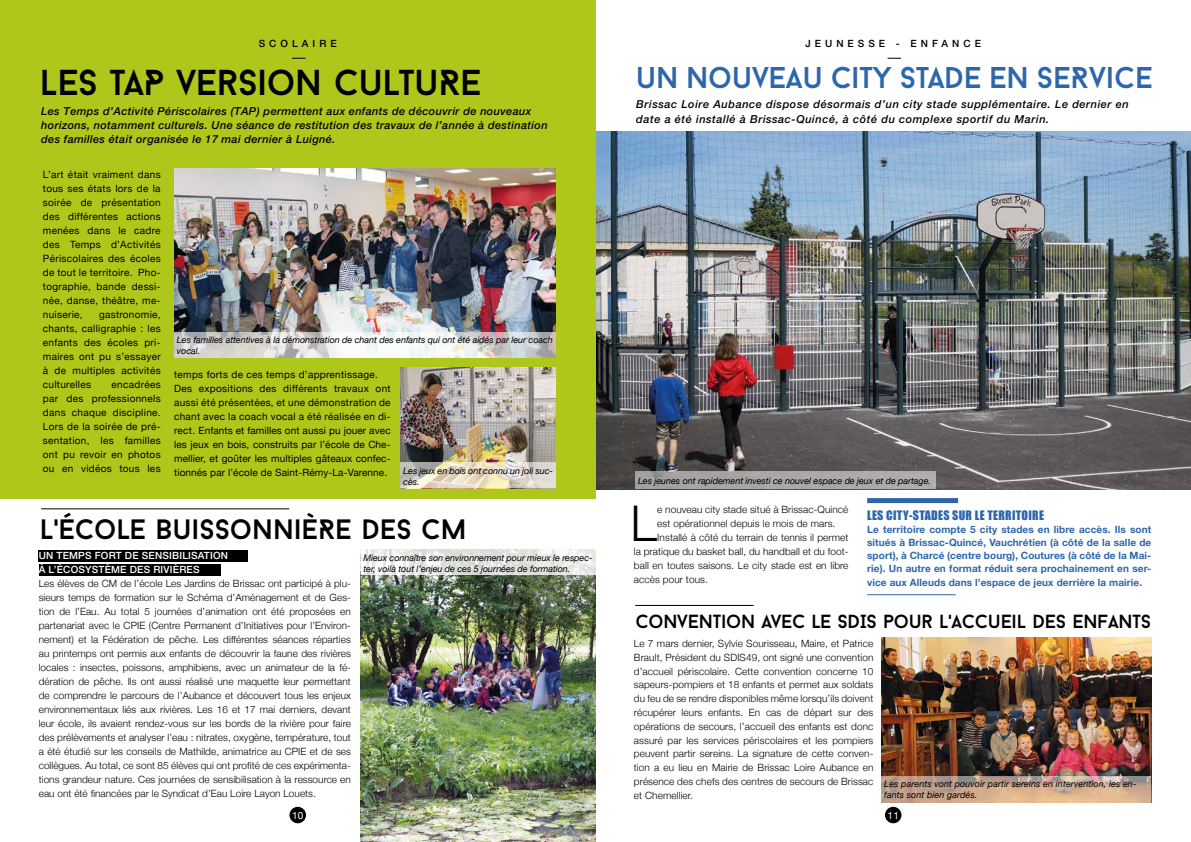
<style>
.page{position:relative;width:1191px;height:842px;background:#fff}
.page>*{position:absolute;margin:0;border:0;box-sizing:border-box;transform-origin:0 0}
.t1{font:300 49.2px "Helvetica Neue";color:#000}
.t2{font:36px "Baron Neue";letter-spacing:-.01em;color:#000}
.t3{font:30px "Baron Neue";letter-spacing:-.01em;color:#2d66ab}
.t4{font:28px "Baron Neue";color:#000}
.t5{font:19px "Baron Neue";letter-spacing:-.01em;color:#000}
.t6{font:12px "Impact";letter-spacing:.025em;color:#2d66ab}
.t7{font:italic 500 11px/14px "Helvetica Neue LT Pro";letter-spacing:.03em;color:#000}
.t8{font:italic 500 11px/15px "Helvetica Neue LT Pro";letter-spacing:.05em;color:#000}
.t9{font:300 10px/14px "Helvetica Neue";letter-spacing:.01em;color:#000;text-align:justify}
.t10{font:10px/14px "Helvetica Neue";letter-spacing:.03em;color:#000;text-align:justify}
.t11{font:10px/14px "Helvetica Neue";letter-spacing:.01em;color:#000}
.t12{font:700 10px/13px "Helvetica Neue";letter-spacing:.01em;color:#2d66ab;text-align:justify}
.t13{font:500 10px/14px "Helvetica Neue";letter-spacing:.02em;color:#fff}
.t14{font:500 10px "Helvetica Neue";letter-spacing:.4em;color:#000}
.t15{font:10px "Helvetica Neue";color:#fff}
.t16{font:italic 9px/11px "Helvetica Neue";letter-spacing:-.005em;color:#000}
</style>
<div class="page">
<div style="left:290px;top:807px;width:15px;height:16px;background:#000;border-radius:50%"></div>
<div style="left:290px;top:807px;width:15px;height:16px;border:1px solid #000;border-radius:50%"></div>
<div style="left:885px;top:807px;width:16px;height:16px;background:#000;border-radius:50%"></div>
<div style="left:885px;top:807px;width:16px;height:16px;border:1px solid #000;border-radius:50%"></div>
<img style="left:360px;top:575px;width:235px;height:267px">
<div style="left:0;top:0;width:595px;height:499px;background:#afc71b"></div>
<svg style="left:292px;top:58px;width:13px;height:1px"></svg>
<div style="left:39px;top:550px;width:209px;height:11px;background:#000"></div>
<div style="left:39px;top:564px;width:181px;height:12px;background:#000"></div>
<svg style="left:887px;top:58px;width:14px;height:1px"></svg>
<div style="left:867px;top:498px;width:91px;height:5px;background:#2d66ab"></div>
<hr style="left:867px;top:594px;width:88px;height:1px;background:#2d66ab">
<img style="left:596px;top:131px;width:595px;height:358px">
<div style="left:635px;top:471px;width:300px;height:18px;background:#aaa7a7"></div>
<svg style="left:360px;top:549px;width:235px;height:26px"></svg>
<img style="left:174px;top:169px;width:382px;height:163px">
<img style="left:400px;top:367px;width:155px;height:96px">
<svg style="left:400px;top:463px;width:156px;height:25px;background:#ded6c6"></svg>
<svg style="left:174px;top:332px;width:382px;height:25px;background:#dcdcdc"></svg>
<hr style="left:41px;top:508px;width:248px;height:1px;background:#000">
<hr style="left:635px;top:605px;width:118px;height:1px;background:#000">
<img style="left:881px;top:637px;width:270px;height:139px">
<svg style="left:881px;top:776px;width:270px;height:26px;background:#c9a890"></svg>
<p class="t14" style="left:259px;top:37px;width:79px">SCOLAIRE</p>
<h2 class="t2" style="left:40px;top:60px;width:443px">LES TAP VERSION CULTURE</h2>
<p class="t7" style="left:41px;top:104px;width:508px">Les Temps d’Activité Périscolaires (TAP) permettent aux enfants de découvrir de nouveaux horizons, notamment culturels. Une séance de restitution des travaux de l’année à destination des familles était organisée le 17 mai dernier à Luigné.</p>
<p class="t10" style="left:43px;top:168px;width:119px">L’art était vraiment dans tous ses états lors de la soirée de présentation des différentes actions menées dans le cadre des Temps d’Activités Périscolaires des écoles de tout le territoire. Pho&shy;tographie, bande dessi&shy;née, danse, théâtre, me&shy;nuiserie,</p>
<p class="t10" style="left:43px;top:308px;width:119px;text-indent:56px">gastronomie, chants, calligraphie : les enfants des écoles pri&shy;maires ont pu s’essayer à de multiples activités culturelles</p>
<p class="t10" style="left:43px;top:378px;width:119px;text-indent:69px">encadrées par des professionnels dans chaque discipline.<br>Lors de la soirée de pré&shy;sentation, les familles ont pu revoir en photos ou en vidéos tous les</p>
<p class="t16" style="left:177px;top:334px;width:377px">Les familles attentives à la démonstration de chant des enfants qui ont été aidés par leur coach vocal.</p>
<p class="t11" style="left:174px;top:367px;width:218px">temps forts de ces temps d’apprentissage.<br>Des expositions des différents travaux ont aussi été présentées, et une démonstration de chant avec la coach vocal a été réalisée en di&shy;rect. Enfants et familles ont aussi pu jouer avec les jeux en bois, construits par l’école de Che&shy;mellier, et goûter les multiples gâteaux confec&shy;tionnés par l’école de Saint-Rémy-La-Varenne.</p>
<p class="t16" style="left:403px;top:465px;width:151px">Les jeux en bois ont connu un joli suc&shy;cès.</p>
<h3 class="t4" style="left:40px;top:511px;width:428px">L'ÉCOLE BUISSONNIÈRE DES CM</h3>
<p class="t16" style="left:363px;top:552px;width:231px">Mieux connaître son environnement pour mieux le respec&shy;ter, voilà tout l’enjeu de ces 5 journées de formation.</p>
<p class="t13" style="left:39px;top:548px;width:191px">UN TEMPS FORT DE SENSIBILISATION<br>À L’ÉCOSYSTÈME DES RIVIÈRES</p>
<p class="t9" style="left:39px;top:576px;width:314px">Les élèves de CM de l’école Les Jardins de Brissac ont participé à plu&shy;sieurs temps de formation sur le Schéma d’Aménagement et de Ges&shy;tion de l’Eau. Au total 5 journées d’animation ont été proposées en partenariat avec le CPIE (Centre Permanent d’Initiatives pour l’Environ&shy;nement) et la Fédération de pêche. Les différentes séances réparties au printemps ont permis aux enfants de découvrir la faune des rivières locales : insectes, poissons, amphibiens, avec un animateur de la fé&shy;dération de pêche. Ils ont aussi réalisé une maquette leur permettant de comprendre le parcours de l’Aubance et découvert tous les enjeux environnementaux liés aux rivières. Les 16 et 17 mai derniers, devant leur école, ils avaient rendez-vous sur les bords de la rivière pour faire des prélèvements et analyser l’eau : nitrates, oxygène, température, tout a été étudié sur les conseils de Mathilde, animatrice au CPIE et de ses collègues. Au total, ce sont 85 élèves qui ont profité de ces expérimenta&shy;tions grandeur nature. Ces journées de sensibilisation à la ressource en eau ont été financées par le Syndicat d’Eau Loire Layon Louets.</p>
<p class="t14" style="left:805px;top:37px;width:177px">JEUNESSE - ENFANCE</p>
<h3 class="t3" style="left:636px;top:59px;width:518px">UN NOUVEAU CITY STADE EN SERVICE</h3>
<p class="t8" style="left:636px;top:97px;width:494px">Brissac Loire Aubance dispose désormais d’un city stade supplémentaire. Le dernier en date a été installé à Brissac-Quincé, à côté du complexe sportif du Marin.</p>
<p class="t16" style="left:638px;top:475px;width:294px">Les jeunes ont rapidement investi ce nouvel espace de jeux et de partage.</p>
<h1 class="t1" style="left:630px;top:493px;width:28px">L</h1>
<p class="t9" style="left:657px;top:502px;width:193px">e nouveau city stade situé à Brissac-Quincé</p>
<p class="t9" style="left:657px;top:516px;width:180px">est opérationnel depuis le mois de mars.</p>
<p class="t9" style="left:657px;top:530px;width:193px">Installé à côté du terrain de tennis il permet</p>
<p class="t9" style="left:634px;top:544px;width:216px">la pratique du basket ball, du handball et du foot-</p>
<p class="t9" style="left:634px;top:558px;width:216px">ball en toutes saisons. Le city stade est en libre</p>
<p class="t9" style="left:634px;top:572px;width:75px">accès pour tous.</p>
<p class="t6" style="left:867px;top:506px;width:178px">LES CITY-STADES SUR LE TERRITOIRE</p>
<p class="t12" style="left:867px;top:522px;width:286px">Le territoire compte 5 city stades en libre accès. Ils sont situés à Brissac-Quincé, Vauchrétien (à côté de la salle de sport), à Charcé (centre bourg), Coutures (à côté de la Mai&shy;rie). Un autre en format réduit sera prochainement en ser-</p>
<p class="t12" style="left:867px;top:575px;width:276px">vice aux Alleuds dans l’espace de jeux derrière la mairie.</p>
<h3 class="t5" style="left:635px;top:610px;width:517px">CONVENTION AVEC LE SDIS POUR L'ACCUEIL DES ENFANTS</h3>
<p class="t9" style="left:634px;top:636px;width:241px">Le 7 mars dernier, Sylvie Sourisseau, Maire, et Patrice Brault, Président du SDIS49, ont signé une convention d’accueil périscolaire. Cette convention concerne 10 sapeurs-pompiers et 18 enfants et permet aux soldats du feu de se rendre disponibles même lorsqu’ils doivent récupérer leurs enfants. En cas de départ sur des opérations de secours, l’accueil des enfants est donc assuré par les services périscolaires et les pompiers peuvent partir sereins. La signature de cette conven&shy;tion a eu lieu en Mairie de Brissac Loire Aubance en présence des chefs des centres de secours de Brissac et Chemellier.</p>
<p class="t16" style="left:884px;top:778px;width:254px">Les parents vont pouvoir partir sereins en intervention, les en&shy;fants sont bien gardés.</p>
<p class="t15" style="left:292px;top:809px;width:13px">10</p>
<p class="t15" style="left:887px;top:809px;width:13px">11</p>
</div>
